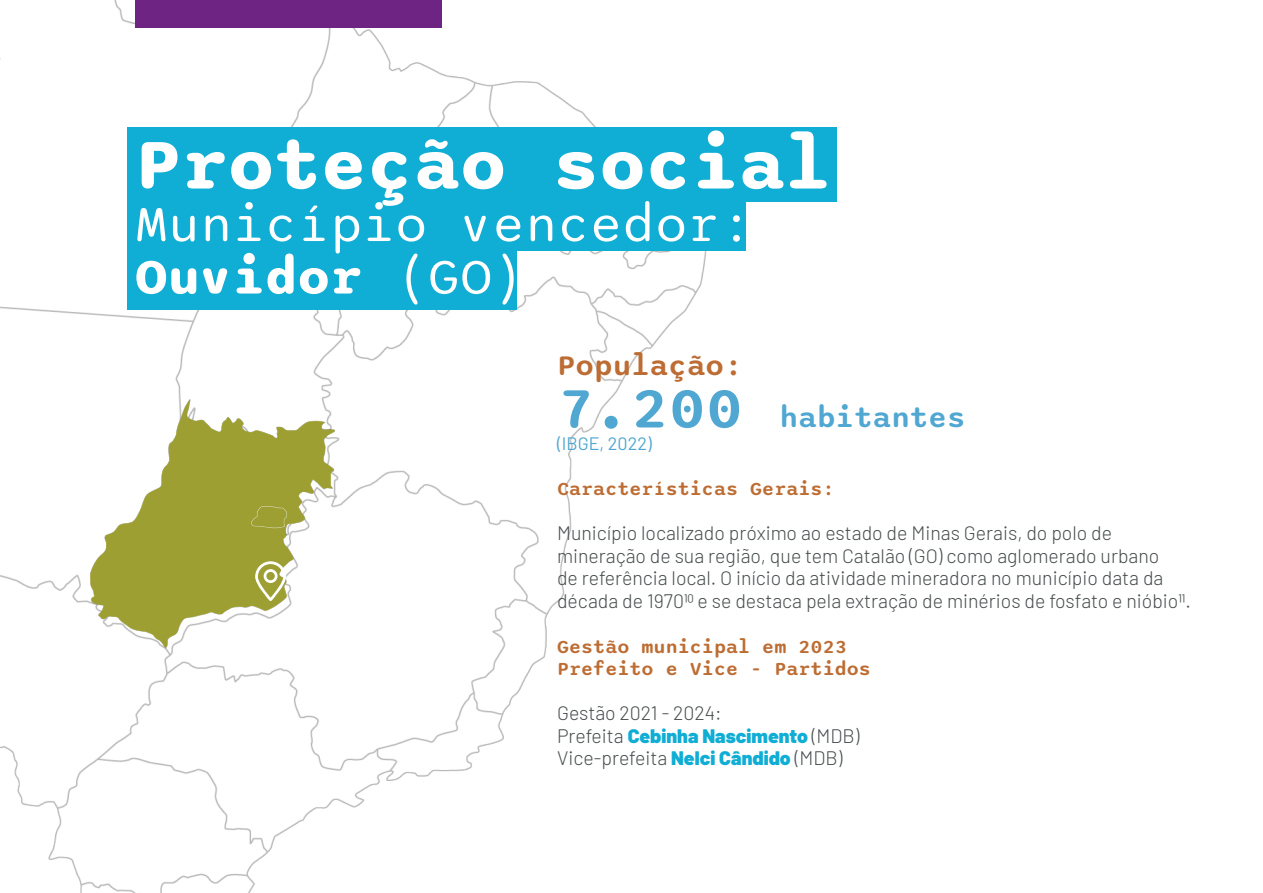
<style>
.page{position:relative;width:1263px;height:893px;background:#fff}
.page>*{position:absolute;margin:0;border:0;box-sizing:border-box;transform-origin:0 0}
.t1{font:200 75px "Sono";color:#fff}
.t2{font:200 52.5px "Sono";color:#fff}
.t3{font:200 30px "Sono";color:#50a7d2}
.t4{font:200 30px "Sono";color:#bd6d33}
.t5{font:300 19.5px/22.5px "Barlow";color:#474c4d}
.t6{font:200 19.5px "Sono";color:#bd6d33}
.t7{font:900 19.5px "Barlow";color:#10add5}
.t8{font:18px "Barlow";color:#50a7d1}
.s1{font-size:60px}
.s2{font-weight:300;color:#474c4d}
.s3{font-weight:900;color:#10add5}
</style>
<div class="page">
<img style="left:0;top:0;width:837px;height:893px">
<div style="left:128px;top:128px;width:709px;height:74px;background:#10add5"></div>
<div style="left:128px;top:202px;width:618px;height:49px;background:#10add5"></div>
<div style="left:128px;top:251px;width:389px;height:59px;background:#10add5"></div>
<img style="left:48px;top:362px;width:340px;height:330px">
<svg style="left:255px;top:561px;width:31px;height:40px"></svg>
<div style="left:135px;top:0;width:306px;height:27px;background:#6e2483"></div>
<p class="t1" style="left:135px;top:116px;width:698px">Proteção social</p>
<p class="t2" style="left:135px;top:190px;width:619px">Município vencedor:</p>
<p class="t2" style="left:135px;top:243px;width:391px">Ouvidor (GO)</p>
<p class="t4" style="left:557px;top:346px;width:187px">População:</p>
<p class="t3" style="left:557px;top:398px;width:410px"><span class="s1">7.200</span> habitantes</p>
<p class="t8" style="left:557px;top:430px;width:96px">(IBGE, 2022)</p>
<p class="t6" style="left:557px;top:476px;width:279px">Características Gerais:</p>
<p class="t5" style="left:557px;top:520px;width:635px">Município localizado próximo ao estado de Minas Gerais, do polo de mineração de sua região, que tem Catalão (GO) como aglomerado urbano<br>de referência local. O início da atividade mineradora no município data da década de 197010 e se destaca pela extração de minérios de fosfato e nióbio11.</p>
<p class="t6" style="left:557px;top:634px;width:291px">Gestão municipal em 2023</p>
<p class="t6" style="left:557px;top:656px;width:315px">Prefeito e Vice - Partidos</p>
<p class="t5" style="left:557px;top:700px;width:166px">Gestão 2021 - 2024:</p>
<p class="t7" style="left:557px;top:721px;width:304px"><span class="s2">Prefeita</span> Cebinha Nascimento <span class="s2">(MDB)</span></p>
<p class="t5" style="left:557px;top:745px;width:287px">Vice-prefeita <span class="s3">Nelci Cândido</span> (MDB)</p>
</div>
